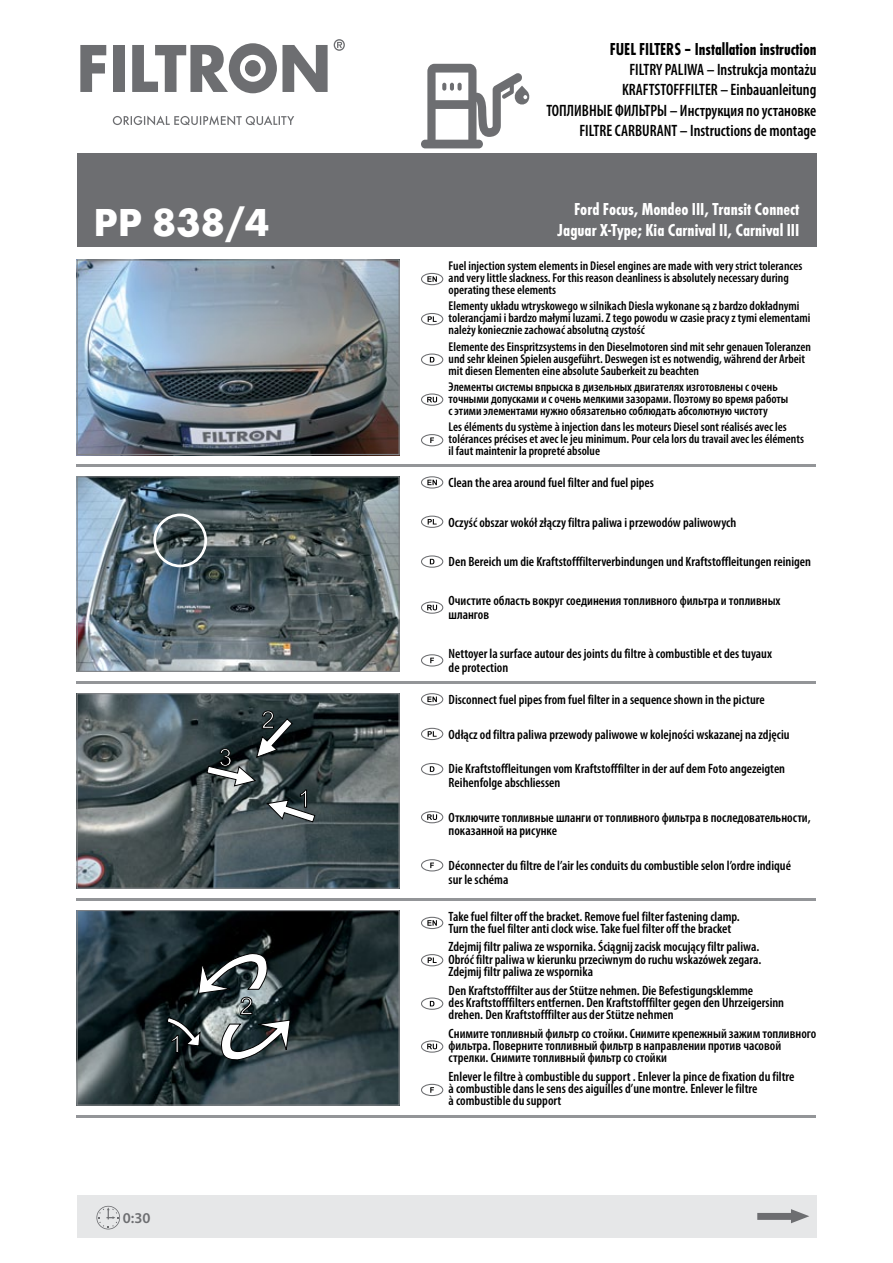
<style>
.page{position:relative;width:893px;height:1263px;background:#fff}
.page>*{position:absolute;margin:0;border:0;box-sizing:border-box;transform-origin:0 0}
.t1{font:700 40.5px "Futura";color:#fff}
.t2{font:18px "Futura Cond.Bold";color:#fff}
.t3{font:18px "Futura Cond.Bold";color:#000;scale:.95 1}
.t4{font:600 condensed 16.5px/20.1px "Myriad Pro";color:#000;text-align:right;scale:.95 1}
.t5{font:600 15px "Myriad Pro";color:#6d6e71}
.t6{font:600 condensed 13.5px/12.5px "Myriad Pro";color:#000}
.t7{font:600 condensed 12.75px/12px "Myriad Pro";color:#000}
</style>
<div class="page">
<div style="left:77px;top:153px;width:739px;height:94px;background:#6d6e71"></div>
<svg style="left:77px;top:465px;width:739px;height:2px"></svg>
<hr style="left:77px;top:681px;width:739px;height:3px;background:#939598">
<svg style="left:77px;top:898px;width:739px;height:2px"></svg>
<svg style="left:77px;top:1115px;width:739px;height:2px"></svg>
<svg style="left:80px;top:45px;width:26px;height:47px"></svg>
<div style="left:113px;top:45px;width:12px;height:47px;background:#6d6e71"></div>
<svg style="left:132px;top:43px;width:196px;height:50px"></svg>
<svg style="left:334px;top:39px;width:11px;height:12px"></svg>
<svg style="left:113px;top:115px;width:181px;height:10px"></svg>
<svg style="left:421px;top:64px;width:109px;height:84px"></svg>
<svg style="left:427px;top:696px;width:10px;height:6px"></svg>
<div style="left:421px;top:693px;width:22px;height:12px;border:1px solid #6d6e71;border-radius:50%"></div>
<div style="left:421px;top:728px;width:22px;height:12px;border:1px solid #6d6e71;border-radius:50%"></div>
<svg style="left:428px;top:731px;width:9px;height:6px"></svg>
<svg style="left:430px;top:766px;width:4px;height:6px"></svg>
<div style="left:421px;top:763px;width:22px;height:12px;border:1px solid #6d6e71;border-radius:50%"></div>
<svg style="left:427px;top:814px;width:10px;height:6px"></svg>
<div style="left:421px;top:811px;width:22px;height:12px;border:1px solid #6d6e71;border-radius:50%"></div>
<svg style="left:430px;top:862px;width:4px;height:6px"></svg>
<div style="left:421px;top:859px;width:22px;height:12px;border:1px solid #6d6e71;border-radius:50%"></div>
<svg style="left:427px;top:480px;width:10px;height:5px"></svg>
<div style="left:421px;top:476px;width:22px;height:13px;border:1px solid #6d6e71;border-radius:50%"></div>
<div style="left:421px;top:516px;width:22px;height:12px;border:1px solid #6d6e71;border-radius:50%"></div>
<svg style="left:428px;top:519px;width:9px;height:5px"></svg>
<svg style="left:430px;top:559px;width:4px;height:5px"></svg>
<div style="left:421px;top:555px;width:22px;height:13px;border:1px solid #6d6e71;border-radius:50%"></div>
<svg style="left:427px;top:605px;width:10px;height:5px"></svg>
<div style="left:421px;top:601px;width:22px;height:13px;border:1px solid #6d6e71;border-radius:50%"></div>
<svg style="left:430px;top:658px;width:4px;height:5px"></svg>
<div style="left:421px;top:654px;width:22px;height:12px;border:1px solid #6d6e71;border-radius:50%"></div>
<svg style="left:427px;top:276px;width:10px;height:6px"></svg>
<div style="left:421px;top:273px;width:22px;height:12px;border:1px solid #6d6e71;border-radius:50%"></div>
<div style="left:421px;top:313px;width:22px;height:12px;border:1px solid #6d6e71;border-radius:50%"></div>
<svg style="left:428px;top:316px;width:9px;height:6px"></svg>
<svg style="left:430px;top:357px;width:4px;height:5px"></svg>
<div style="left:421px;top:353px;width:22px;height:13px;border:1px solid #6d6e71;border-radius:50%"></div>
<svg style="left:427px;top:397px;width:10px;height:5px"></svg>
<div style="left:421px;top:393px;width:22px;height:13px;border:1px solid #6d6e71;border-radius:50%"></div>
<svg style="left:430px;top:437px;width:4px;height:6px"></svg>
<div style="left:421px;top:434px;width:22px;height:12px;border:1px solid #6d6e71;border-radius:50%"></div>
<svg style="left:427px;top:920px;width:10px;height:6px"></svg>
<div style="left:421px;top:917px;width:22px;height:12px;border:1px solid #6d6e71;border-radius:50%"></div>
<div style="left:421px;top:954px;width:22px;height:12px;border:1px solid #6d6e71;border-radius:50%"></div>
<svg style="left:428px;top:957px;width:9px;height:6px"></svg>
<svg style="left:430px;top:1001px;width:4px;height:5px"></svg>
<div style="left:421px;top:997px;width:22px;height:13px;border:1px solid #6d6e71;border-radius:50%"></div>
<svg style="left:427px;top:1044px;width:10px;height:5px"></svg>
<div style="left:421px;top:1040px;width:22px;height:13px;border:1px solid #6d6e71;border-radius:50%"></div>
<svg style="left:430px;top:1087px;width:4px;height:6px"></svg>
<div style="left:421px;top:1084px;width:22px;height:12px;border:1px solid #6d6e71;border-radius:50%"></div>
<div style="left:77px;top:1195px;width:739px;height:42px;background:#e6e7e8"></div>
<img style="left:79px;top:261px;width:319px;height:192px">
<div style="left:77px;top:259px;width:323px;height:196px;border:1px solid #808285"></div>
<img style="left:79px;top:478px;width:319px;height:192px">
<div style="left:77px;top:476px;width:323px;height:196px;border:1px solid #808285"></div>
<img style="left:79px;top:695px;width:319px;height:192px">
<div style="left:77px;top:693px;width:323px;height:196px;border:1px solid #808285"></div>
<img style="left:79px;top:912px;width:319px;height:192px">
<div style="left:77px;top:910px;width:323px;height:196px;border:1px solid #808285"></div>
<svg style="left:206px;top:710px;width:109px;height:112px;background:#454f51"></svg>
<svg style="left:167px;top:953px;width:124px;height:107px;background:#495254"></svg>
<div style="left:153px;top:514px;width:54px;height:53px;border:3px solid #fff;border-radius:50%"></div>
<svg style="left:757px;top:1209px;width:52px;height:14px"></svg>
<svg style="left:96px;top:1206px;width:24px;height:23px"></svg>
<h1 class="t1" style="left:94px;top:197px;width:177px">PP 838/4</h1>
<p class="t5" style="left:123px;top:1208px;width:29px">0:30</p>
<h2 class="t3" style="left:610px;top:39px;width:219px">FUEL FILTERS – Installation instruction</h2>
<p class="t4" style="left:546px;top:60px;width:286px">FILTRY PALIWA – Instrukcja montażu KRAFTSTOFFFILTER – Einbauanleitung<br>ТОПЛИВНЫЕ ФИЛЬТРЫ – Инструкция по установке FILTRE CARBURANT – Instructions de montage</p>
<h2 class="t2" style="left:574px;top:199px;width:227px">Ford Focus, Mondeo III, Transit Connect</h2>
<h2 class="t2" style="left:558px;top:220px;width:243px">Jaguar X-Type; Kia Carnival II, Carnival III</h2>
<p class="t7" style="left:449px;top:260px;width:355px">Fuel injection system elements in Diesel engines are made with very strict tolerances and very little slackness. For this reason cleanliness is absolutely necessary during operating these elements</p>
<p class="t7" style="left:449px;top:300px;width:363px">Elementy układu wtryskowego w silnikach Diesla wykonane są z bardzo dokładnymi tolerancjami i bardzo małymi luzami. Z tego powodu w czasie pracy z tymi elementami należy koniecznie zachować absolutną czystość</p>
<p class="t7" style="left:449px;top:340px;width:364px">Elemente des Einspritzsystems in den Dieselmotoren sind mit sehr genauen Toleranzen und sehr kleinen Spielen ausgeführt. Deswegen ist es notwendig, während der Arbeit mit diesen Elementen eine absolute Sauberkeit zu beachten</p>
<p class="t7" style="left:449px;top:380px;width:341px">Элементы системы впрыска в дизельных двигателях изготовлены с очень точными допусками и с очень мелкими зазорами. Поэтому во время работы с этими элементами нужно обязательно соблюдать абсолютную чистоту</p>
<p class="t7" style="left:449px;top:420px;width:357px">Les éléments du système à injection dans les moteurs Diesel sont réalisés avec les tolérances précises et avec le jeu minimum. Pour cela lors du travail avec les éléments il faut maintenir la propreté absolue</p>
<p class="t6" style="left:449px;top:476px;width:207px">Clean the area around fuel filter and fuel pipes</p>
<p class="t6" style="left:449px;top:516px;width:289px">Oczyść obszar wokół złączy filtra paliwa i przewodów paliwowych</p>
<p class="t6" style="left:449px;top:555px;width:364px">Den Bereich um die Kraftstofffilterverbindungen und Kraftstoffleitungen reinigen</p>
<p class="t6" style="left:449px;top:594px;width:333px;line-height:13.5px">Очистите область вокруг соединения топливного фильтра и топливных шлангов</p>
<p class="t6" style="left:449px;top:647px;width:325px;line-height:13.5px">Nettoyer la surface autour des joints du filtre à combustible et des tuyaux de protection</p>
<p class="t6" style="left:449px;top:693px;width:318px">Disconnect fuel pipes from fuel filter in a sequence shown in the picture</p>
<p class="t6" style="left:449px;top:728px;width:342px">Odłącz od filtra paliwa przewody paliwowe w kolejności wskazanej na zdjęciu</p>
<p class="t6" style="left:449px;top:762px;width:338px;line-height:13.5px">Die Kraftstoffleitungen vom Kraftstofffilter in der auf dem Foto angezeigten<br>Reihenfolge abschliessen</p>
<p class="t6" style="left:449px;top:810px;width:364px;line-height:13.5px">Отключите топливные шланги от топливного фильтра в последовательности, показанной на рисунке</p>
<p class="t6" style="left:449px;top:858px;width:344px;line-height:13.5px">Déconnecter du filtre de l’air les conduits du combustible selon l’ordre indiqué sur le schéma</p>
<p class="t6" style="left:449px;top:910px;width:293px">Take fuel filter off the bracket. Remove fuel filter fastening clamp.<br>Turn the fuel filter anti clock wise. Take fuel filter off the bracket</p>
<p class="t6" style="left:449px;top:940px;width:314px">Zdejmij filtr paliwa ze wspornika. Ściągnij zacisk mocujący filtr paliwa.<br>Obróć filtr paliwa w kierunku przeciwnym do ruchu wskazówek zegara.<br>Zdejmij filtr paliwa ze wspornika</p>
<p class="t6" style="left:449px;top:983px;width:337px">Den Kraftstofffilter aus der Stütze nehmen. Die Befestigungsklemme<br>des Kraftstofffilters entfernen. Den Kraftstofffilter gegen den Uhrzeigersinn drehen. Den Kraftstofffilter aus der Stütze nehmen</p>
<p class="t6" style="left:449px;top:1026px;width:369px">Снимите топливный фильтр со стойки. Снимите крепежный зажим топливного фильтра. Поверните топливный фильтр в направлении против часовой стрелки. Снимите топливный фильтр со стойки</p>
<p class="t6" style="left:449px;top:1070px;width:347px">Enlever le filtre à combustible du support . Enlever la pince de fixation du filtre à combustible dans le sens des aiguilles d’une montre. Enlever le filtre<br>à combustible du support</p>
</div>
